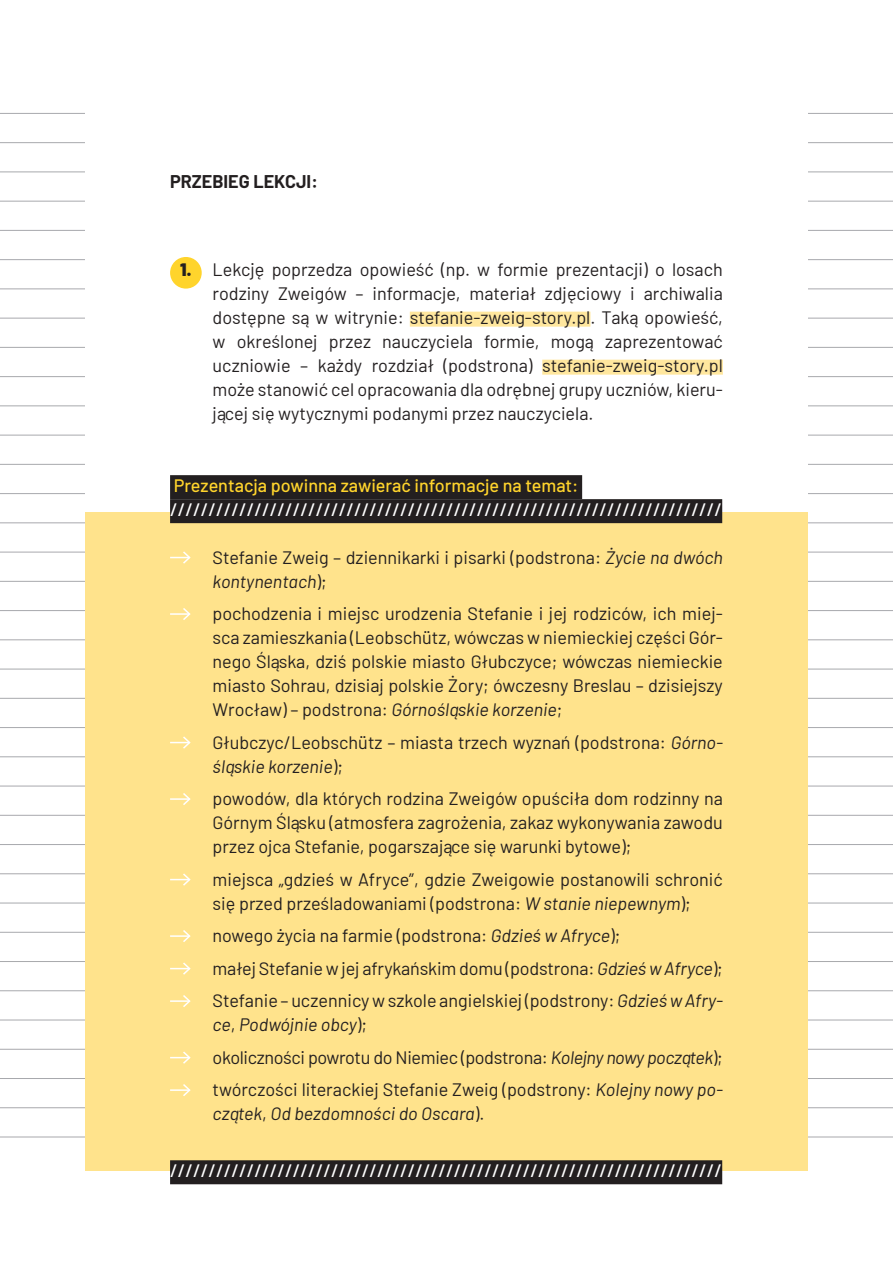
<style>
.page{position:relative;width:893px;height:1263px;background:#fff}
.page>*{position:absolute;margin:0;border:0;box-sizing:border-box;transform-origin:0 0}
.tekst{font:18px/24px "Barlow";color:#231f20}
.tekst_bialy_medium{font:500 18px "Barlow";color:#fff}
.tekst-2{font:18px "Barlow";letter-spacing:-.02em;color:#231f20}
.tekst_zólty_medium{font:500 18px "Barlow";color:#ffd42c}
.naglowek_2{font:700 18px "Barlow";color:#231f20}
.t1{font:900 18px "Barlow";color:#231f20}
.s1{font-style:italic}
</style>
<div class="page">
<hr style="left:0;top:493px;width:893px;height:1px;background:#a8a9ad">
<hr style="left:0;top:259px;width:893px;height:1px;background:#a8a9ad">
<hr style="left:0;top:727px;width:893px;height:1px;background:#a8a9ad">
<hr style="left:0;top:142px;width:893px;height:1px;background:#a8a9ad">
<hr style="left:0;top:610px;width:893px;height:1px;background:#a8a9ad">
<hr style="left:0;top:1049px;width:893px;height:1px;background:#a8a9ad">
<hr style="left:0;top:376px;width:893px;height:1px;background:#a8a9ad">
<hr style="left:0;top:844px;width:893px;height:1px;background:#a8a9ad">
<hr style="left:0;top:522px;width:893px;height:1px;background:#a8a9ad">
<hr style="left:0;top:961px;width:893px;height:1px;background:#a8a9ad">
<hr style="left:0;top:288px;width:893px;height:1px;background:#a8a9ad">
<hr style="left:0;top:756px;width:893px;height:1px;background:#a8a9ad">
<hr style="left:0;top:172px;width:893px;height:1px;background:#a8a9ad">
<hr style="left:0;top:639px;width:893px;height:1px;background:#a8a9ad">
<hr style="left:0;top:1078px;width:893px;height:1px;background:#a8a9ad">
<hr style="left:0;top:405px;width:893px;height:1px;background:#a8a9ad">
<hr style="left:0;top:873px;width:893px;height:1px;background:#a8a9ad">
<hr style="left:0;top:552px;width:893px;height:1px;background:#a8a9ad">
<hr style="left:0;top:990px;width:893px;height:1px;background:#a8a9ad">
<hr style="left:0;top:318px;width:893px;height:1px;background:#a8a9ad">
<hr style="left:0;top:786px;width:893px;height:1px;background:#a8a9ad">
<hr style="left:0;top:201px;width:893px;height:1px;background:#a8a9ad">
<hr style="left:0;top:669px;width:893px;height:1px;background:#a8a9ad">
<hr style="left:0;top:1107px;width:893px;height:1px;background:#a8a9ad">
<hr style="left:0;top:435px;width:893px;height:1px;background:#a8a9ad">
<hr style="left:0;top:903px;width:893px;height:1px;background:#a8a9ad">
<hr style="left:0;top:113px;width:893px;height:1px;background:#a8a9ad">
<hr style="left:0;top:581px;width:893px;height:1px;background:#a8a9ad">
<hr style="left:0;top:1020px;width:893px;height:1px;background:#a8a9ad">
<hr style="left:0;top:347px;width:893px;height:1px;background:#a8a9ad">
<hr style="left:0;top:815px;width:893px;height:1px;background:#a8a9ad">
<hr style="left:0;top:230px;width:893px;height:1px;background:#a8a9ad">
<hr style="left:0;top:698px;width:893px;height:1px;background:#a8a9ad">
<hr style="left:0;top:1136px;width:893px;height:1px;background:#a8a9ad">
<hr style="left:0;top:464px;width:893px;height:1px;background:#a8a9ad">
<hr style="left:0;top:932px;width:893px;height:1px;background:#a8a9ad">
<div style="left:85px;top:0;width:723px;height:1257px;background:#fff"></div>
<div style="left:85px;top:512px;width:723px;height:659px;background:#ffe38c"></div>
<div style="left:410px;top:312px;width:180px;height:15px;background:#ffe79e"></div>
<div style="left:542px;top:360px;width:181px;height:15px;background:#ffe79e"></div>
<div style="left:170px;top:475px;width:412px;height:24px;background:#231f20"></div>
<div style="left:170px;top:499px;width:552px;height:24px;background:#231f20"></div>
<div style="left:170px;top:1160px;width:552px;height:24px;background:#231f20"></div>
<div style="left:170px;top:257px;width:32px;height:32px;background:#ffd42c;border-radius:50%"></div>
<svg style="left:170px;top:551px;width:21px;height:13px"></svg>
<hr style="left:170px;top:613px;width:20px;height:2px;background:#fff">
<svg style="left:181px;top:608px;width:10px;height:12px"></svg>
<svg style="left:170px;top:736px;width:21px;height:13px"></svg>
<hr style="left:170px;top:798px;width:20px;height:2px;background:#fff">
<svg style="left:181px;top:793px;width:10px;height:12px"></svg>
<svg style="left:170px;top:873px;width:21px;height:13px"></svg>
<hr style="left:170px;top:935px;width:20px;height:2px;background:#fff">
<svg style="left:181px;top:930px;width:10px;height:12px"></svg>
<svg style="left:170px;top:962px;width:21px;height:13px"></svg>
<hr style="left:170px;top:1000px;width:20px;height:2px;background:#fff">
<svg style="left:181px;top:995px;width:10px;height:12px"></svg>
<svg style="left:170px;top:1051px;width:21px;height:13px"></svg>
<hr style="left:170px;top:1089px;width:20px;height:2px;background:#fff">
<svg style="left:181px;top:1084px;width:10px;height:12px"></svg>
<p class="naglowek_2" style="left:170px;top:168px;width:149px">PRZEBIEG LEKCJI:</p>
<p class="t1" style="left:180px;top:256px;width:13px">1.</p>
<p class="tekst" style="left:213px;top:256px;width:512px;text-align:justify">Lekcję poprzedza opowieść (np. w formie prezentacji) o losach rodziny Zweigów – informacje, materiał zdjęciowy i archiwalia dostępne są w witrynie: stefanie-zweig-story.pl. Taką opowieść, w określonej przez nauczyciela formie, mogą zaprezentować uczniowie – każdy rozdział (podstrona) stefanie-zweig-story.pl może stanowić cel opracowania dla odrębnej grupy uczniów, kieru&shy;jącej się wytycznymi podanymi przez nauczyciela.</p>
<p class="tekst_zólty_medium" style="left:174px;top:472px;width:406px">Prezentacja powinna zawierać informacje na temat:</p>
<p class="tekst_bialy_medium" style="left:170px;top:496px;width:554px">////////////////////////////////////////////////////////////////////////</p>
<p class="tekst" style="left:213px;top:544px;width:512px">Stefanie Zweig – dziennikarki i pisarki (podstrona: <span class="s1">Życie na dwóch kontynentach</span>);</p>
<p class="tekst" style="left:213px;top:600px;width:512px;text-align:justify">pochodzenia i miejsc urodzenia Stefanie i jej rodziców, ich miej&shy;sca zamieszkania (Leobschütz, wówczas w niemieckiej części Gór&shy;nego Śląska, dziś polskie miasto Głubczyce; wówczas niemieckie miasto Sohrau, dzisiaj polskie Żory; ówczesny Breslau – dzisiejszy Wrocław) – podstrona: <span class="s1">Górnośląskie korzenie</span>;</p>
<p class="tekst" style="left:213px;top:729px;width:512px">Głubczyc/Leobschütz – miasta trzech wyznań (podstrona: <span class="s1">Górno&shy;śląskie korzenie</span>);</p>
<p class="tekst" style="left:213px;top:785px;width:512px;text-align:justify">powodów, dla których rodzina Zweigów opuściła dom rodzinny na Górnym Śląsku (atmosfera zagrożenia, zakaz wykonywania zawodu przez ojca Stefanie, pogarszające się warunki bytowe);</p>
<p class="tekst" style="left:213px;top:866px;width:512px">miejsca „gdzieś w Afryce”, gdzie Zweigowie postanowili schronić się przed prześladowaniami (podstrona: <span class="s1">W stanie niepewnym</span>);</p>
<p class="tekst" style="left:213px;top:922px;width:409px">nowego życia na farmie (podstrona: <span class="s1">Gdzieś w Afryce</span>);</p>
<p class="tekst" style="left:213px;top:955px;width:512px">małej Stefanie w jej afrykańskim domu (podstrona: <span class="s1">Gdzieś w Afryce</span>);</p>
<p class="tekst" style="left:213px;top:987px;width:512px">Stefanie – uczennicy w szkole angielskiej (podstrony: <span class="s1">Gdzieś w Afry&shy;ce</span>, <span class="s1">Podwójnie obcy</span>);</p>
<p class="tekst-2" style="left:213px;top:1044px;width:512px">okoliczności powrotu do Niemiec (podstrona: <span class="s1">Kolejny nowy początek</span>);</p>
<p class="tekst" style="left:213px;top:1076px;width:512px">twórczości literackiej Stefanie Zweig (podstrony: <span class="s1">Kolejny nowy po&shy;czątek</span>, <span class="s1">Od bezdomności do Oscara</span>).</p>
<p class="tekst_bialy_medium" style="left:170px;top:1157px;width:554px">////////////////////////////////////////////////////////////////////////</p>
</div>
